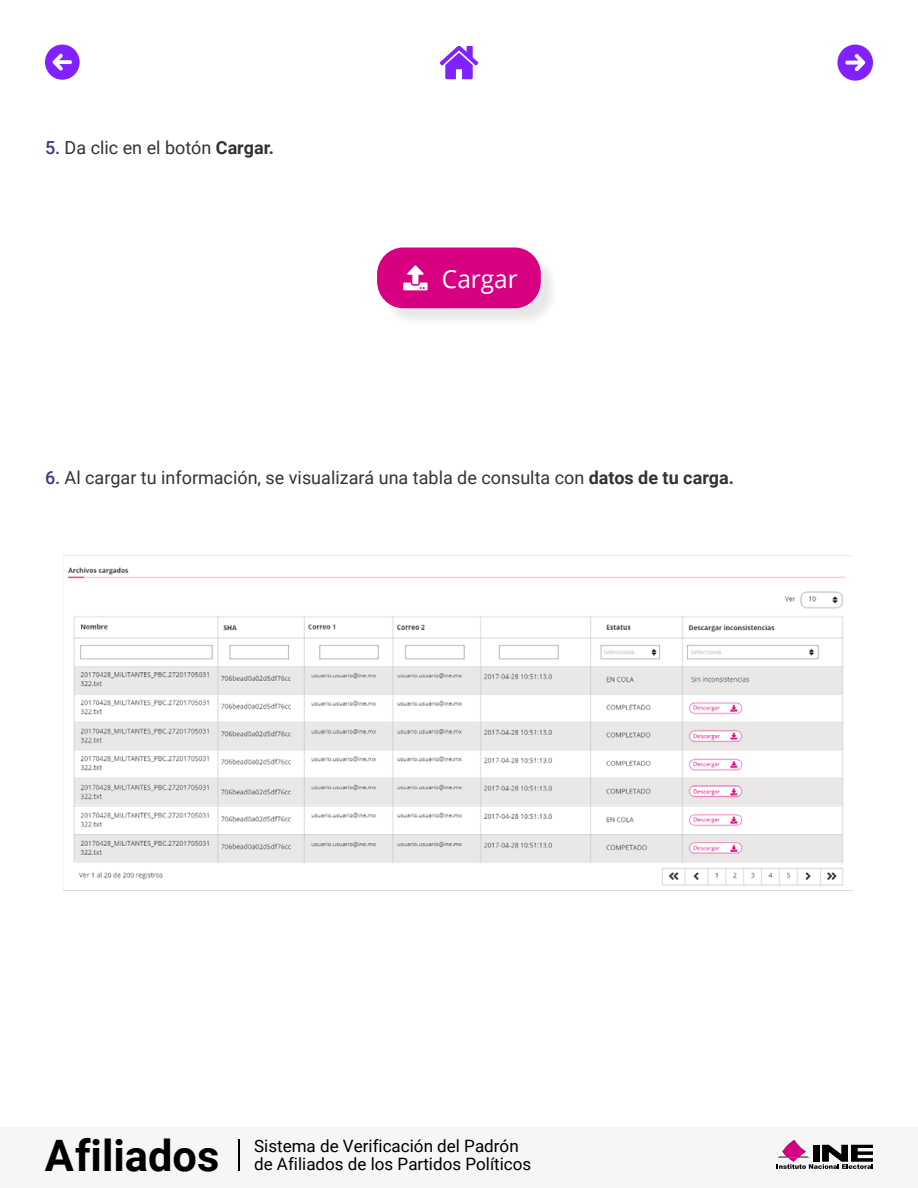
<style>
.page{position:relative;width:918px;height:1188px;background:#fff}
.page>*{position:absolute;margin:0;border:0;box-sizing:border-box;transform-origin:0 0}
.t1{font:700 43.35px "Roboto";color:#000}
.t2{font:25.05px "Open Sans";color:#fff}
.t3{font:18px "Roboto";color:#333}
.t4{font:17.1px/18.8px "Roboto";color:#000}
.s1{font-weight:500;color:#4b3089}
.s2{font-weight:700}
</style>
<div class="page">
<div style="left:0;top:1127px;width:918px;height:61px;background:#f7f6f7"></div>
<hr style="left:238px;top:1139px;width:2px;height:32px;background:#000">
<svg style="left:777px;top:1140px;width:96px;height:29px"></svg>
<svg style="left:440px;top:46px;width:38px;height:33px"></svg>
<svg style="left:45px;top:45px;width:35px;height:35px"></svg>
<svg style="left:837px;top:45px;width:36px;height:36px"></svg>
<img style="left:64px;top:555px;width:788px;height:336px">
<div style="left:379px;top:249px;width:181px;height:78px;background:#000;opacity:.1"></div>
<div style="left:377px;top:248px;width:164px;height:60px;background:#d60080;border-radius:26px"></div>
<svg style="left:403px;top:265px;width:25px;height:25px"></svg>
<p class="t3" style="left:45px;top:135px;width:231px"><span class="s1">5.</span> Da clic en el botón <span class="s2">Cargar.</span></p>
<h2 class="t2" style="left:442px;top:261px;width:77px">Cargar</h2>
<p class="t3" style="left:45px;top:465px;width:691px"><span class="s1">6.</span> Al cargar tu información, se visualizará una tabla de consulta con <span class="s2">datos de tu carga.</span></p>
<h1 class="t1" style="left:45px;top:1125px;width:176px">Afiliados</h1>
<p class="t4" style="left:254px;top:1135px;width:279px">Sistema de Verificación del Padrón de Afiliados de los Partidos Políticos</p>
</div>
